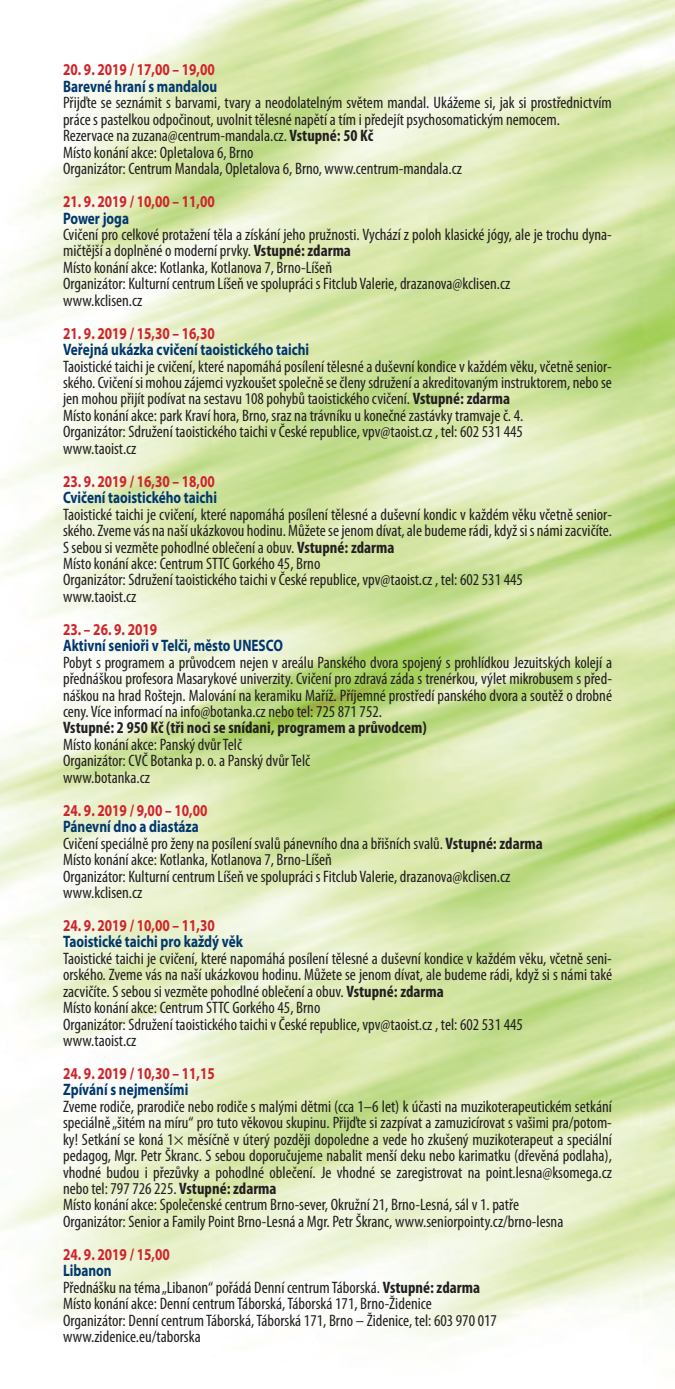
<style>
.page{position:relative;width:675px;height:1389px;background:#fff}
.page>*{position:absolute;margin:0;border:0;box-sizing:border-box;transform-origin:0 0}
.t1{font:condensed 16.62px/16.4px "Myriad Pro";color:#231f20}
.t2{font:700 16.62px "Myriad Pro";color:#d1232a;scale:.8 1}
.t3{font:700 16.62px "Myriad Pro";color:#00376d;scale:.8 1}
.t4{font:700 condensed 16.62px "Myriad Pro";color:#231f20}
.s1{font-weight:700}
.s2{font-weight:700;font-stretch:normal;color:#00376d}
</style>
<div class="page">
<img style="left:0;top:0;width:675px;height:1341px">
<p class="t2" style="left:63px;top:59px;width:191px">20. 9. 2019 / 17,00 – 19,00</p>
<p class="t3" style="left:63px;top:75px;width:194px">Barevné hraní s mandalou</p>
<p class="t1" style="left:63px;top:94px;width:550px">Přijďte se seznámit s barvami, tvary a neodolatelným světem mandal. Ukážeme si, jak si prostřednictvím práce s pastelkou odpočinout, uvolnit tělesné napětí a tím i předejít psychosomatickým nemocem.<br>Rezervace na zuzana@centrum-mandala.cz. <span class="s1">Vstupné: 50 Kč<br></span>Místo konání akce: Opletalova 6, Brno<br>Organizátor: Centrum Mandala, Opletalova 6, Brno, www.centrum-mandala.cz</p>
<p class="t2" style="left:63px;top:191px;width:191px">21. 9. 2019 / 10,00 – 11,00</p>
<p class="t3" style="left:63px;top:207px;width:84px">Power joga</p>
<p class="t1" style="left:63px;top:226px;width:550px">Cvičení pro celkové protažení těla a získání jeho pružnosti. Vychází z poloh klasické jógy, ale je trochu dyna&shy;mičtější a doplněné o moderní prvky. <span class="s1">Vstupné: zdarma<br></span>Místo konání akce: Kotlanka, Kotlanova 7, Brno-Líšeň<br>Organizátor: Kulturní centrum Líšeň ve spolupráci s Fitclub Valerie, drazanova@kclisen.cz<br>www.kclisen.cz</p>
<p class="t2" style="left:63px;top:322px;width:191px">21. 9. 2019 / 15,30 – 16,30</p>
<p class="t3" style="left:63px;top:339px;width:309px">Veřejná ukázka cvičení taoistického taichi</p>
<p class="t1" style="left:63px;top:358px;width:550px">Taoistické taichi je cvičení, které napomáhá posílení tělesné a duševní kondice v každém věku, včetně senior&shy;ského. Cvičení si mohou zájemci vyzkoušet společně se členy sdružení a akreditovaným instruktorem, nebo se jen mohou přijít podívat na sestavu 108 pohybů taoistického cvičení. <span class="s1">Vstupné: zdarma<br></span>Místo konání akce: park Kraví hora, Brno, sraz na trávníku u konečné zastávky tramvaje č. 4.<br>Organizátor: Sdružení taoistického taichi v České republice, vpv@taoist.cz , tel: 602 531 445<br>www.taoist.cz</p>
<p class="t2" style="left:63px;top:470px;width:191px">23. 9. 2019 / 16,30 – 18,00</p>
<p class="t3" style="left:63px;top:487px;width:194px">Cvičení taoistického taichi</p>
<p class="t1" style="left:63px;top:506px;width:550px">Taoistické taichi je cvičení, které napomáhá posílení tělesné a duševní kondic v každém věku včetně senior&shy;ského. Zveme vás na naší ukázkovou hodinu. Můžete se jenom dívat, ale budeme rádi, když si s námi zacvičíte.<br>S sebou si vezměte pohodlné oblečení a obuv. <span class="s1">Vstupné: zdarma<br></span>Místo konání akce: Centrum STTC Gorkého 45, Brno<br>Organizátor: Sdružení taoistického taichi v České republice, vpv@taoist.cz , tel: 602 531 445<br>www.taoist.cz</p>
<p class="t2" style="left:63px;top:618px;width:119px">23. – 26. 9. 2019</p>
<p class="t3" style="left:63px;top:635px;width:276px">Aktivní senioři v Telči, město UNESCO</p>
<p class="t1" style="left:63px;top:654px;width:550px;text-align:justify">Pobyt s programem a průvodcem nejen v areálu Panského dvora spojený s prohlídkou Jezuitských kolejí a přednáškou profesora Masarykové univerzity. Cvičení pro zdravá záda s trenérkou, výlet mikrobusem s před&shy;náškou na hrad Roštejn. Malování na keramiku Maříž. Příjemné prostředí panského dvora a soutěž o drobné ceny. Více informací na info@botanka.cz nebo tel: 725 871 752.</p>
<p class="t4" style="left:63px;top:718px;width:365px">Vstupné: 2 950 Kč (tři noci se snídani, programem a průvodcem)</p>
<p class="t1" style="left:63px;top:736px;width:249px">Místo konání akce: Panský dvůr Telč<br>Organizátor: CVČ Botanka p. o. a Panský dvůr Telč www.botanka.cz</p>
<p class="t2" style="left:63px;top:799px;width:182px">24. 9. 2019 / 9,00 – 10,00</p>
<p class="t1" style="left:63px;top:818px;width:481px"><span class="s2">Pánevní dno a diastáza<br></span>Cvičení speciálně pro ženy na posílení svalů pánevního dna a břišních svalů. <span class="s1">Vstupné: zdarma </span>Místo konání akce: Kotlanka, Kotlanova 7, Brno-Líšeň<br>Organizátor: Kulturní centrum Líšeň ve spolupráci s Fitclub Valerie, drazanova@kclisen.cz www.kclisen.cz</p>
<p class="t2" style="left:63px;top:914px;width:191px">24. 9. 2019 / 10,00 – 11,30</p>
<p class="t3" style="left:63px;top:931px;width:226px">Taoistické taichi pro každý věk</p>
<p class="t1" style="left:63px;top:950px;width:550px">Taoistické taichi je cvičení, které napomáhá posílení tělesné a duševní kondice v každém věku, včetně seni&shy;orského. Zveme vás na naší ukázkovou hodinu. Můžete se jenom dívat, ale budeme rádi, když si s námi také zacvičíte. S sebou si vezměte pohodlné oblečení a obuv. <span class="s1">Vstupné: zdarma<br></span>Místo konání akce: Centrum STTC Gorkého 45, Brno<br>Organizátor: Sdružení taoistického taichi v České republice, vpv@taoist.cz , tel: 602 531 445<br>www.taoist.cz</p>
<p class="t2" style="left:63px;top:1062px;width:191px">24. 9. 2019 / 10,30 – 11,15</p>
<p class="t3" style="left:63px;top:1079px;width:158px">Zpívání s nejmenšími</p>
<p class="t1" style="left:63px;top:1098px;width:550px">Zveme rodiče, prarodiče nebo rodiče s malými dětmi (cca 1–6 let) k účasti na muzikoterapeutickém setkání speciálně „šitém na míru“ pro tuto věkovou skupinu. Přijďte si zazpívat a zamuzicírovat s vašimi pra/potom&shy;ky! Setkání se koná 1× měsíčně v úterý později dopoledne a vede ho zkušený muzikoterapeut a speciální pedagog, Mgr. Petr Škranc. S sebou doporučujeme nabalit menší deku nebo karimatku (dřevěná podlaha), vhodné budou i přezůvky a pohodlné oblečení. Je vhodné se zaregistrovat na point.lesna@ksomega.cz nebo tel: 797 726 225. <span class="s1">Vstupné: zdarma<br></span>Místo konání akce: Společenské centrum Brno-sever, Okružní 21, Brno-Lesná, sál v 1. patře<br>Organizátor: Senior a Family Point Brno-Lesná a Mgr. Petr Škranc, www.seniorpointy.cz/brno-lesna</p>
<p class="t2" style="left:63px;top:1243px;width:135px">24. 9. 2019 / 15,00</p>
<p class="t1" style="left:63px;top:1262px;width:435px"><span class="s2">Libanon<br></span>Přednášku na téma „Libanon“ pořádá Denní centrum Táborská. <span class="s1">Vstupné: zdarma </span>Místo konání akce: Denní centrum Táborská, Táborská 171, Brno-Židenice Organizátor: Denní centrum Táborská, Táborská 171, Brno – Židenice, tel: 603 970 017 www.zidenice.eu/taborska</p>
</div>
